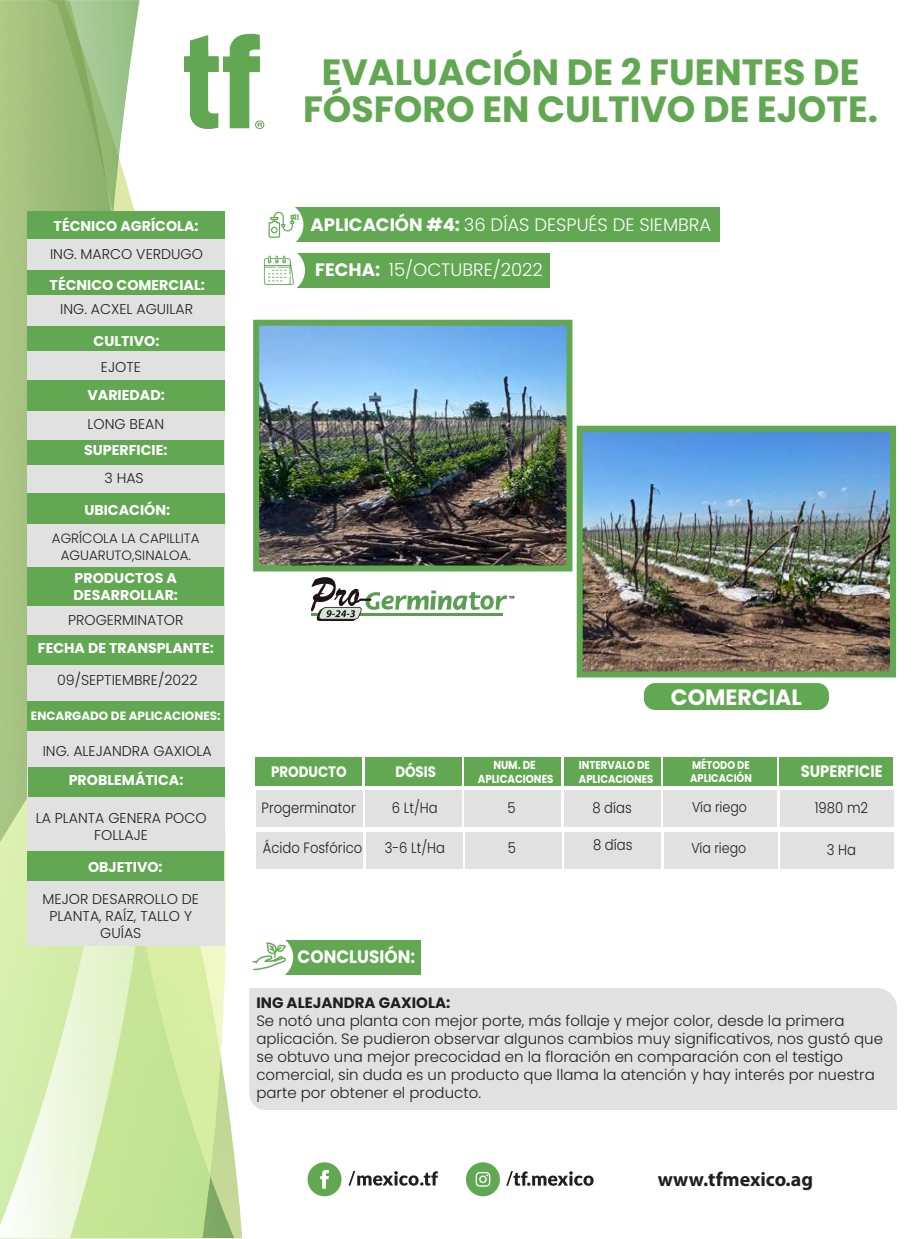
<style>
.page{position:relative;width:918px;height:1239px;background:#fff}
.page>*{position:absolute;margin:0;border:0;box-sizing:border-box;transform-origin:0 0}
.t1{font:700 36.45px/36.5px "Poppins";color:#62a852;text-align:center}
.t2{font:700 22.2px "Poppins";color:#fff}
.t3{font:700 19.95px "Myriad Pro";color:#221f1f}
.t4{font:300 18px "Poppins";color:#fff}
.t5{font:700 18px "Poppins";color:#fff;scale:.94 1}
.t6{font:700 16.5px "Poppins";color:#fff;scale:.89 1}
.t7{font:700 15.15px "Poppins";color:#fff;scale:.89 1}
.t8{font:300 15px/18px "Poppins";color:#221f1f}
.t9{font:700 15px "Poppins";color:#221f1f}
.t10{font:300 15px "Poppins";color:#221f1f;scale:.89 1}
.t11{font:300 14.85px "Poppins";color:#221f1f;scale:.89 1}
.t12{font:300 14.25px/17.1px "Poppins";color:#221f1f;text-align:center}
.t13{font:700 14.25px/17.1px "Poppins";color:#fff}
.t14{font:300 14.25px "Poppins";color:#221f1f;scale:.89 1}
.t15{font:300 13.5px/16.2px "Poppins";color:#221f1f;text-align:center}
.t16{font:700 12px "Poppins";color:#fff}
.t17{font:700 11.55px/14px "Poppins";color:#fff;text-align:center;scale:.89 1}
.t18{font:700 11.4px/13.6px "Poppins";color:#fff;scale:.89 1}
.t19{font:700 11.1px/13.4px "Poppins";color:#fff;scale:.89 1}
.s1{font-weight:700}
</style>
<div class="page">
<img style="left:0;top:0;width:211px;height:1237px">
<img style="left:0;top:619px;width:149px;height:619px">
<div style="left:465px;top:832px;width:96px;height:36px;background:#e0e1e0"></div>
<div style="left:564px;top:832px;width:97px;height:36px;background:#e0e1e0"></div>
<div style="left:664px;top:832px;width:113px;height:36px;background:#e0e1e0"></div>
<div style="left:366px;top:832px;width:96px;height:36px;background:#e0e1e0"></div>
<div style="left:256px;top:831px;width:107px;height:37px;background:#e0e1e0"></div>
<div style="left:780px;top:832px;width:114px;height:36px;background:#e0e1e0"></div>
<div style="left:27px;top:235px;width:198px;height:710px;background:#e0e1e0"></div>
<div style="left:27px;top:211px;width:198px;height:27px;background:#62a852"></div>
<div style="left:27px;top:270px;width:198px;height:24px;background:#62a852"></div>
<div style="left:27px;top:326px;width:198px;height:24px;background:#62a852"></div>
<div style="left:27px;top:380px;width:198px;height:30px;background:#62a852"></div>
<div style="left:27px;top:440px;width:197px;height:24px;background:#62a852"></div>
<div style="left:27px;top:493px;width:198px;height:31px;background:#62a852"></div>
<div style="left:274px;top:208px;width:446px;height:34px;background:#62a852"></div>
<div style="left:258px;top:202px;width:45px;height:46px;background:#fff;border-radius:50%"></div>
<svg style="left:269px;top:212px;width:30px;height:26px"></svg>
<div style="left:255px;top:757px;width:107px;height:29px;background:#62a852"></div>
<div style="left:365px;top:757px;width:96px;height:29px;background:#62a852"></div>
<div style="left:464px;top:757px;width:97px;height:29px;background:#62a852"></div>
<div style="left:564px;top:757px;width:96px;height:29px;background:#62a852"></div>
<div style="left:663px;top:757px;width:114px;height:29px;background:#62a852"></div>
<div style="left:465px;top:790px;width:96px;height:37px;background:#e0e1e0"></div>
<div style="left:564px;top:790px;width:97px;height:37px;background:#e0e1e0"></div>
<div style="left:664px;top:790px;width:113px;height:37px;background:#e0e1e0"></div>
<div style="left:366px;top:790px;width:96px;height:37px;background:#e0e1e0"></div>
<div style="left:256px;top:790px;width:107px;height:37px;background:#e0e1e0"></div>
<div style="left:779px;top:757px;width:114px;height:29px;background:#62a852"></div>
<div style="left:780px;top:790px;width:113px;height:37px;background:#e0e1e0"></div>
<div style="left:644px;top:683px;width:185px;height:27px;background:#62a852;border-radius:11px"></div>
<div style="left:263px;top:940px;width:158px;height:34px;background:#62a852"></div>
<div style="left:248px;top:934px;width:45px;height:46px;background:#fff;border-radius:50%"></div>
<svg style="left:252px;top:942px;width:34px;height:28px"></svg>
<div style="left:249px;top:988px;width:648px;height:121px;background:#e0e1e0"></div>
<svg style="left:308px;top:1162px;width:34px;height:34px"></svg>
<svg style="left:466px;top:1162px;width:34px;height:34px"></svg>
<svg style="left:506px;top:1171px;width:88px;height:14px"></svg>
<svg style="left:348px;top:1170px;width:90px;height:15px"></svg>
<svg style="left:184px;top:32px;width:80px;height:103px"></svg>
<div style="left:27px;top:634px;width:197px;height:30px;background:#62a852"></div>
<div style="left:27px;top:700px;width:197px;height:30px;background:#62a852"></div>
<div style="left:28px;top:767px;width:197px;height:30px;background:#62a852"></div>
<div style="left:27px;top:850px;width:197px;height:30px;background:#62a852"></div>
<div style="left:275px;top:253px;width:275px;height:34px;background:#62a852"></div>
<div style="left:259px;top:247px;width:46px;height:46px;background:#fff;border-radius:50%"></div>
<svg style="left:264px;top:255px;width:30px;height:30px"></svg>
<svg style="left:311px;top:577px;width:203px;height:44px"></svg>
<div style="left:28px;top:567px;width:196px;height:39px;background:#62a852"></div>
<img style="left:260px;top:327px;width:305px;height:237px">
<img style="left:584px;top:433px;width:305px;height:237px">
<div style="left:253px;top:320px;width:319px;height:251px;border:6px solid #62a852"></div>
<div style="left:577px;top:426px;width:319px;height:251px;border:6px solid #62a852"></div>
<h1 class="t1" style="left:303px;top:55px;width:576px">EVALUACIÓN DE 2 FUENTES DE<br>FÓSFORO EN CULTIVO DE EJOTE.</h1>
<p class="t13" style="left:54px;top:217px;width:146px">TÉCNICO AGRÍCOLA:</p>
<p class="t4" style="left:311px;top:214px;width:402px"><span class="s1">APLICACIÓN #4:</span> 36 DÍAS DESPUÉS DE SIEMBRA</p>
<p class="t12" style="left:50px;top:245px;width:154px">ING. MARCO VERDUGO</p>
<p class="t13" style="left:50px;top:276px;width:157px">TÉCNICO COMERCIAL:</p>
<p class="t12" style="left:60px;top:301px;width:134px">ING. ACXEL AGUILAR</p>
<p class="t13" style="left:94px;top:332px;width:67px">CULTIVO:</p>
<p class="t12" style="left:101px;top:358px;width:42px">EJOTE</p>
<p class="t13" style="left:87px;top:387px;width:79px">VARIEDAD:</p>
<p class="t12" style="left:88px;top:415px;width:78px">LONG BEAN</p>
<p class="t13" style="left:84px;top:442px;width:85px">SUPERFICIE:</p>
<p class="t12" style="left:105px;top:469px;width:41px">3 HAS</p>
<p class="t13" style="left:84px;top:501px;width:87px">UBICACIÓN:</p>
<p class="t15" style="left:52px;top:530px;width:149px">AGRÍCOLA LA CAPILLITA<br>AGUARUTO,SINALOA.</p>
<p class="t13" style="left:74px;top:569px;width:106px">PRODUCTOS A<br>DESARROLLAR:</p>
<p class="t12" style="left:68px;top:611px;width:117px">PROGERMINATOR</p>
<p class="t13" style="left:38px;top:640px;width:177px">FECHA DE TRANSPLANTE:</p>
<p class="t12" style="left:57px;top:672px;width:142px">09/SEPTIEMBRE/2022</p>
<p class="t16" style="left:31px;top:709px;width:191px">ENCARGADO DE APLICACIONES:</p>
<p class="t12" style="left:43px;top:742px;width:171px">ING. ALEJANDRA GAXIOLA</p>
<p class="t13" style="left:69px;top:772px;width:116px">PROBLEMÁTICA:</p>
<p class="t12" style="left:36px;top:809px;width:172px">LA PLANTA GENERA POCO<br>FOLLAJE</p>
<p class="t13" style="left:88px;top:858px;width:76px">OBJETIVO:</p>
<p class="t12" style="left:43px;top:890px;width:158px">MEJOR DESARROLLO DE<br>PLANTA, RAÍZ, TALLO Y<br>GUÍAS</p>
<p class="t4" style="left:315px;top:259px;width:229px"><span class="s1">FECHA:</span> 15/OCTUBRE/2022</p>
<h2 class="t2" style="left:671px;top:684px;width:133px">COMERCIAL</h2>
<p class="t7" style="left:271px;top:763px;width:86px">PRODUCTO</p>
<p class="t7" style="left:395px;top:762px;width:47px">DÓSIS</p>
<p class="t17" style="left:478px;top:757px;width:87px">NUM. DE<br>APLICACIONES</p>
<p class="t18" style="left:579px;top:758px;width:85px">INTERVALO DE<br>APLICACIONES</p>
<p class="t19" style="left:690px;top:758px;width:71px">MÉTODO DE<br>APLICACIÓN</p>
<p class="t11" style="left:508px;top:798px;width:11px">5</p>
<p class="t11" style="left:508px;top:839px;width:11px">5</p>
<p class="t11" style="left:392px;top:799px;width:53px">6 Lt/Ha</p>
<p class="t11" style="left:385px;top:839px;width:69px">3-6 Lt/Ha</p>
<p class="t11" style="left:593px;top:836px;width:46px">8 días</p>
<p class="t11" style="left:262px;top:799px;width:107px">Progerminator</p>
<p class="t11" style="left:592px;top:798px;width:46px">8 días</p>
<p class="t14" style="left:692px;top:798px;width:63px">Vía riego</p>
<p class="t11" style="left:263px;top:839px;width:113px">Ácido Fosfórico</p>
<p class="t14" style="left:691px;top:839px;width:63px">Vía riego</p>
<p class="t6" style="left:801px;top:762px;width:93px">SUPERFICIE</p>
<p class="t10" style="left:815px;top:799px;width:61px">1980 m2</p>
<p class="t10" style="left:827px;top:840px;width:34px">3 Ha</p>
<p class="t5" style="left:298px;top:946px;width:127px">CONCLUSIÓN:</p>
<p class="t9" style="left:256px;top:993px;width:196px">ING ALEJANDRA GAXIOLA:</p>
<p class="t8" style="left:256px;top:1011px;width:628px">Se notó una planta con mejor porte, más follaje y mejor color, desde la primera aplicación. Se pudieron observar algunos cambios muy significativos, nos gustó que se obtuvo una mejor precocidad en la floración en comparación con el testigo comercial, sin duda es un producto que llama la atención y hay interés por nuestra parte por obtener el producto.</p>
<h3 class="t3" style="left:658px;top:1171px;width:157px">www.tfmexico.ag</h3>
</div>
